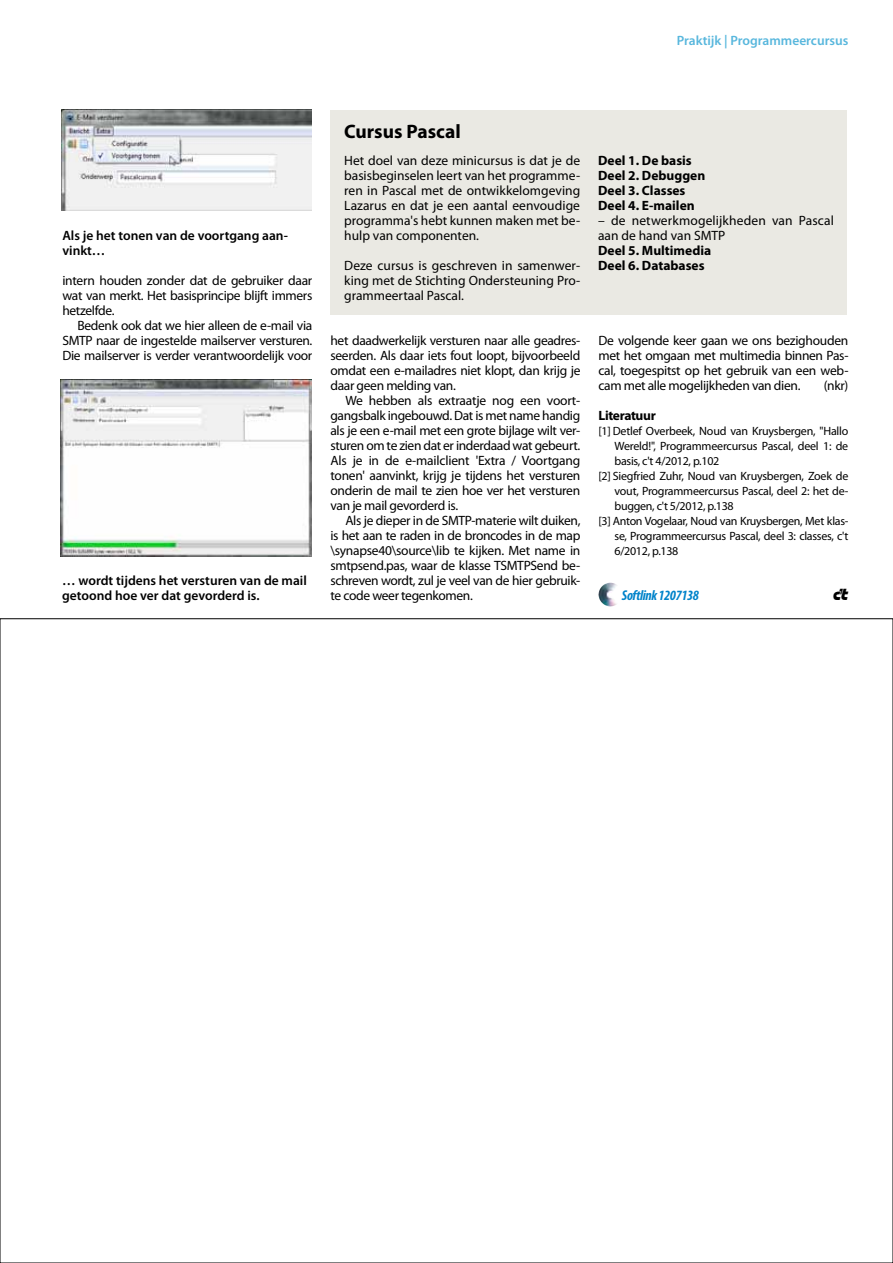
<style>
.page{position:relative;width:893px;height:1263px;background:#fff}
.page>*{position:absolute;margin:0;border:0;box-sizing:border-box;transform-origin:0 0}
.t1{font:700 19.5px "Myriad Pro";color:#000}
.t2{font:18px "Type Special";color:#000}
.t3{font:italic 700 condensed 14.25px "Myriad Pro";letter-spacing:-.025em;color:#0083ca}
.t4{font:13.5px/15px "Myriad Pro";letter-spacing:-.025em;color:#000;text-align:justify}
.t5{font:600 13.5px/15px "Myriad Pro";color:#000}
.t6{font:700 13.5px/15px "Myriad Pro";color:#000}
.t7{font:13.5px/15px "Myriad Pro";letter-spacing:.01em;color:#000}
.t8{font:600 13.5px "Myriad Pro";color:#58b7dd}
.t9{font:700 13.5px "Myriad Pro";letter-spacing:-.025em;color:#000}
.t10{font:12px "Myriad Pro";letter-spacing:-.025em;color:#000}
</style>
<div class="page">
<img style="left:598px;top:583px;width:18px;height:23px">
<div style="left:330px;top:111px;width:517px;height:204px;background:#eae9e3"></div>
<img style="left:61px;top:110px;width:250px;height:101px">
<img style="left:61px;top:379px;width:250px;height:178px">
<p class="t8" style="left:677px;top:32px;width:173px">Praktijk | Programmeercursus</p>
<p class="t5" style="left:62px;top:228px;width:227px">Als je het tonen van de voortgang aan&shy;vinkt…</p>
<p class="t4" style="left:62px;top:273px;width:251px">intern houden zonder dat de gebruiker daar wat van merkt. Het basisprincipe blijft immers hetzelfde.</p>
<p class="t4" style="left:62px;top:318px;width:252px;text-indent:15px">Bedenk ook dat we hier alleen de e-mail via SMTP naar de ingestelde mailserver versturen.<br>Die mailserver is verder verantwoordelijk voor</p>
<p class="t5" style="left:62px;top:573px;width:246px">… wordt tijdens het versturen van de mail getoond hoe ver dat gevorderd is.</p>
<h1 class="t1" style="left:344px;top:118px;width:118px">Cursus Pascal</h1>
<p class="t4" style="left:344px;top:153px;width:237px">Het doel van deze minicursus is dat je de basisbeginselen leert van het programme&shy;ren in Pascal met de ontwikkelomgeving Lazarus en dat je een aantal eenvoudige programma's hebt kunnen maken met be&shy;hulp van componenten.</p>
<p class="t4" style="left:344px;top:258px;width:237px">Deze cursus is geschreven in samenwer&shy;king met de Stichting Ondersteuning Pro&shy;grammeertaal Pascal.</p>
<p class="t4" style="left:330px;top:333px;width:252px">het daadwerkelijk versturen naar alle geadres&shy;seerden. Als daar iets fout loopt, bijvoorbeeld omdat een e-mailadres niet klopt, dan krijg je daar geen melding van.</p>
<p class="t4" style="left:330px;top:393px;width:252px;text-indent:15px">We hebben als extraatje nog een voort&shy;gangsbalk ingebouwd. Dat is met name handig als je een e-mail met een grote bijlage wilt ver&shy;sturen om te zien dat er inderdaad wat gebeurt.<br>Als je in de e-mailclient 'Extra / Voortgang tonen' aanvinkt, krijg je tijdens het versturen onderin de mail te zien hoe ver het versturen van je mail gevorderd is.</p>
<p class="t4" style="left:330px;top:513px;width:252px;text-indent:15px">Als je dieper in de SMTP-materie wilt duiken, is het aan te raden in de broncodes in de map \synapse40\source\lib te kijken. Met name in smtpsend.pas, waar de klasse TSMTPSend be&shy;schreven wordt, zul je veel van de hier gebruik&shy;te code weer tegenkomen.</p>
<p class="t6" style="left:598px;top:152px;width:109px">Deel 1. De basis<br>Deel 2. Debuggen<br>Deel 3. Classes<br>Deel 4. E-mailen</p>
<p class="t7" style="left:598px;top:213px;width:237px">– de netwerkmogelijkheden van Pascal aan de hand van SMTP</p>
<p class="t6" style="left:598px;top:242px;width:115px">Deel 5. Multimedia<br>Deel 6. Databases</p>
<p class="t4" style="left:598px;top:333px;width:252px">De volgende keer gaan we ons bezighouden met het omgaan met multimedia binnen Pas&shy;cal, toegespitst op het gebruik van een web&shy;cam met alle mogelijkheden van dien.</p>
<p class="t4" style="left:824px;top:378px;width:26px">(nkr)</p>
<p class="t9" style="left:598px;top:407px;width:59px">Literatuur</p>
<p class="t10" style="left:598px;top:424px;width:251px">[1] Detlef Overbeek, Noud van Kruysbergen, "Hallo</p>
<p class="t10" style="left:615px;top:439px;width:235px">Wereld!", Programmeercursus Pascal, deel 1: de</p>
<p class="t10" style="left:615px;top:454px;width:106px">basis, c't 4/2012, p.102</p>
<p class="t10" style="left:598px;top:469px;width:251px">[2] Siegfried Zuhr, Noud van Kruysbergen, Zoek de</p>
<p class="t10" style="left:615px;top:484px;width:235px">vout, Programmeercursus Pascal, deel 2: het de-</p>
<p class="t10" style="left:615px;top:499px;width:121px">buggen, c't 5/2012, p.138</p>
<p class="t10" style="left:598px;top:514px;width:252px">[3] Anton Vogelaar, Noud van Kruysbergen, Met klas-</p>
<p class="t10" style="left:615px;top:529px;width:235px">se, Programmeercursus Pascal, deel 3: classes, c't</p>
<p class="t10" style="left:615px;top:544px;width:65px">6/2012, p.138</p>
<p class="t3" style="left:622px;top:588px;width:79px">Softlink 1207138</p>
<h2 class="t2" style="left:833px;top:583px;width:17px">c</h2>
</div>
